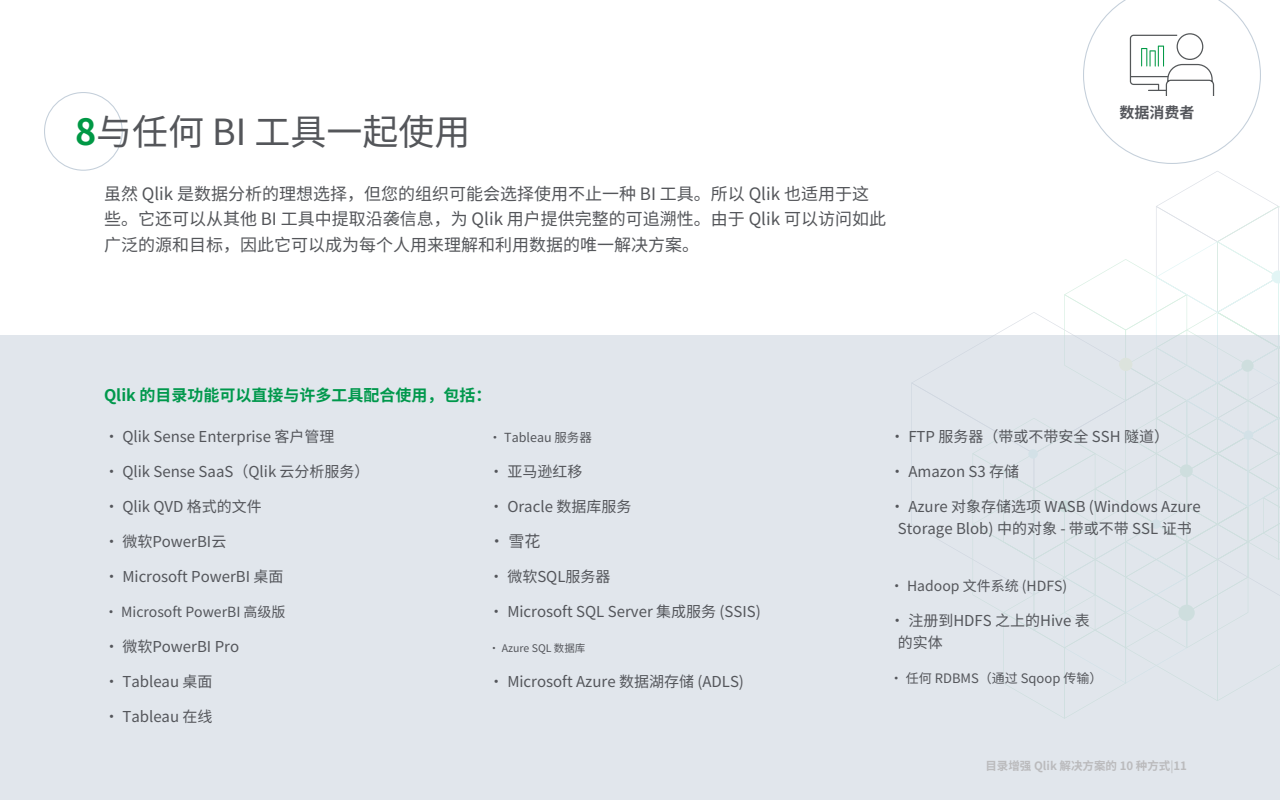
<style>
.page{position:relative;width:1280px;height:800px;background:#fff}
.page>*{position:absolute;margin:0;border:0;box-sizing:border-box;transform-origin:0 0}
.t1{font:36px "Noto Sans CJ Ksc";color:#54565a}
.t2{font:17px/26px "Noto Sans CJ Ksc";color:#54565a}
.t3{font:700 16px "Noto Sans CJ Ksc";color:#00984c}
.t4{font:16px "Noto Sans CJ Ksc";color:#54565b}
.t5{font:15px/22px "Noto Sans CJ Ksc";color:#54565b;text-align:center}
.t6{font:700 15px "Noto Sans CJ Ksc";color:#54565b}
.t7{font:14px "Noto Sans CJ Ksc";color:#54565b}
.t8{font:13px "Noto Sans CJ Ksc";color:#54565b}
.t9{font:12.5px "Noto Sans CJ Ksc";color:#54565b}
.t10{font:700 11.5px "Noto Sans CJ Ksc";color:#bbbbbd}
.t11{font:10.5px "Noto Sans CJ Ksc";color:#54565b}
.s1{font-weight:700;color:#009845}
.s2{font-weight:400}
</style>
<div class="page">
<div style="left:44px;top:92px;width:79px;height:79px;border:1px solid #c4cfda;border-radius:50%"></div>
<svg style="left:995px;top:171px;width:285px;height:164px"></svg>
<div style="left:0;top:335px;width:1280px;height:465px;background:#e1e6ec"></div>
<svg style="left:1083px;top:0;width:178px;height:164px"></svg>
<h1 class="t1" style="left:75px;top:111px;width:397px"><span class="s1">8</span>与任何 BI ⼯具⼀起使⽤</h1>
<p class="t2" style="left:104px;top:181px;width:784px">虽然 Qlik 是数据分析的理想选择，但您的组织可能会选择使⽤不⽌⼀种 BI ⼯具。所以 Qlik 也适⽤于这些。它还可以从其他 BI ⼯具中提取沿袭信息，为 Qlik ⽤⼾提供完整的可追溯性。由于 Qlik 可以访问如此⼴泛的源和⽬标，因此它可以成为每个⼈⽤来理解和利⽤数据的唯⼀解决⽅案。</p>
<p class="t6" style="left:1119px;top:104px;width:76px">数据消费者</p>
<p class="t3" style="left:104px;top:386px;width:389px">Qlik 的⽬录功能可以直接与许多⼯具配合使⽤，包括：</p>
<p class="t5" style="left:104px;top:425px;width:232px">· Qlik Sense Enterprise 客⼾管理</p>
<p class="t5" style="left:104px;top:460px;width:267px">· Qlik Sense SaaS（Qlik 云分析服务）</p>
<p class="t9" style="left:489px;top:430px;width:104px">· Tableau 服务器</p>
<p class="t5" style="left:890px;top:425px;width:281px">· FTP 服务器（带或不带安全 SSH 隧道）</p>
<p class="t5" style="left:489px;top:460px;width:95px">· 亚⻢逊红移</p>
<p class="t5" style="left:890px;top:460px;width:131px">· Amazon S3 存储</p>
<p class="t5" style="left:104px;top:495px;width:159px">· Qlik QVD 格式的⽂件</p>
<p class="t5" style="left:489px;top:495px;width:144px">· Oracle 数据库服务</p>
<p class="t5" style="left:890px;top:495px;width:312px">· Azure 对象存储选项 WASB (Windows Azure<br>Storage Blob) 中的对象 - 带或不带 SSL 证书</p>
<p class="t5" style="left:104px;top:530px;width:124px">· 微软PowerBI云</p>
<p class="t4" style="left:489px;top:532px;width:53px">· 雪花</p>
<p class="t5" style="left:104px;top:565px;width:181px">· Microsoft PowerBI 桌⾯</p>
<p class="t5" style="left:489px;top:565px;width:123px">· 微软SQL服务器</p>
<p class="t7" style="left:890px;top:578px;width:179px">· Hadoop ⽂件系统 (HDFS)</p>
<p class="t7" style="left:104px;top:604px;width:183px">· Microsoft PowerBI ⾼级版</p>
<p class="t5" style="left:489px;top:600px;width:273px">· Microsoft SQL Server 集成服务 (SSIS)</p>
<p class="t5" style="left:890px;top:609px;width:201px">· 注册到HDFS 之上的Hive 表</p>
<p class="t5" style="left:104px;top:635px;width:137px">· 微软PowerBI Pro</p>
<p class="t11" style="left:489px;top:642px;width:98px">· Azure SQL 数据库</p>
<p class="t5" style="left:898px;top:631px;width:46px">的实体</p>
<p class="t5" style="left:104px;top:670px;width:110px">· Tableau 桌⾯</p>
<p class="t5" style="left:489px;top:670px;width:257px">· Microsoft Azure 数据湖存储 (ADLS)</p>
<p class="t8" style="left:890px;top:671px;width:214px">· 任何 RDBMS（通过 Sqoop 传输）</p>
<p class="t5" style="left:104px;top:705px;width:110px">· Tableau 在线</p>
<p class="t10" style="left:985px;top:759px;width:203px">⽬录增强 Qlik 解决⽅案的 10 种⽅式<span class="s2">|</span>11</p>
</div>
